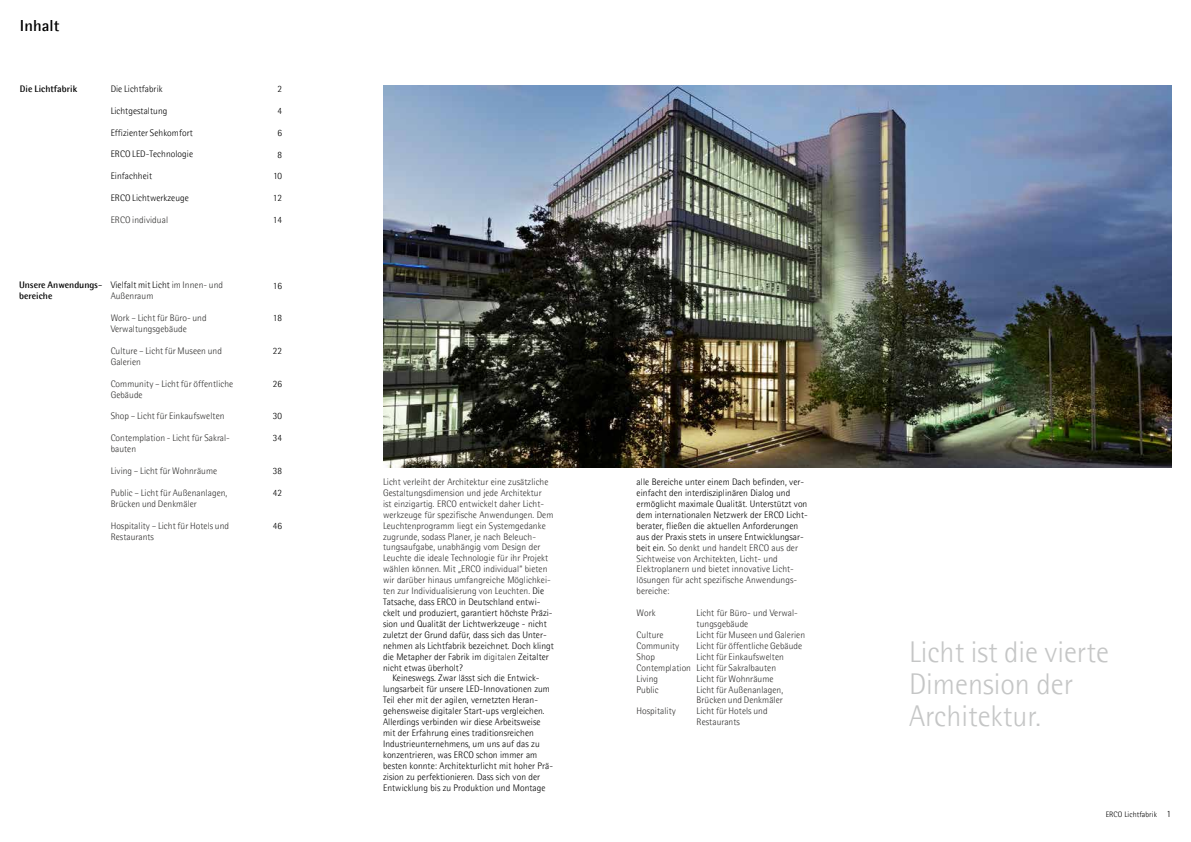
<style>
.page{position:relative;width:1191px;height:842px;background:#fff}
.page>*{position:absolute;margin:0;border:0;box-sizing:border-box;transform-origin:0 0}
.t1{font:300 30px/32px "Rotis Semi Sans Std";color:#c5c6c6}
.t2{font:700 16px "Rotis Semi Sans Std";letter-spacing:.005em;color:#000}
.t3{font:300 9.5px/10.9px "Rotis Semi Sans Std";letter-spacing:.005em;color:#31302f}
.t4{font:300 9.5px/10.9px "Rotis Semi Sans Std";letter-spacing:.005em;color:#000}
.t5{font:700 9.5px/10.9px "Rotis Semi Sans Std";letter-spacing:.005em;color:#000}
.t6{font:300 8px "Rotis Semi Sans Std";letter-spacing:.005em;color:#000}
.s1{color:#000}
.s2{color:#31302f}
.s3{font-size:9.5px}
</style>
<div class="page">
<img style="left:383px;top:85px;width:788px;height:382px">
<h2 class="t2" style="left:20px;top:16px;width:41px">Inhalt</h2>
<p class="t5" style="left:20px;top:83px;width:59px">Die Lichtfabrik</p>
<p class="t4" style="left:111px;top:83px;width:54px">Die Lichtfabrik</p>
<p class="t4" style="left:111px;top:105px;width:58px">Lichtgestaltung</p>
<p class="t4" style="left:111px;top:127px;width:84px">Effizienter Sehkomfort</p>
<p class="t4" style="left:111px;top:149px;width:84px">ERCO LED-Technologie</p>
<p class="t4" style="left:111px;top:171px;width:43px">Einfachheit</p>
<p class="t4" style="left:111px;top:193px;width:80px">ERCO Lichtwerkzeuge</p>
<p class="t3" style="left:111px;top:214px;width:59px">ERCO individual</p>
<p class="t5" style="left:19px;top:280px;width:85px">Unsere Anwendungs&shy;bereiche</p>
<p class="t3" style="left:111px;top:280px;width:114px"><span class="s1">Vielfalt mit Licht</span> im Innen- und<br>Außenraum</p>
<p class="t3" style="left:111px;top:313px;width:97px">Work – Licht für Büro- und<br>Verwaltungsgebäude</p>
<p class="t3" style="left:111px;top:345px;width:113px">Culture – Licht für Museen und<br>Galerien</p>
<p class="t3" style="left:111px;top:378px;width:124px">Community – Licht für öffentliche<br>Gebäude</p>
<p class="t3" style="left:111px;top:411px;width:115px">Shop – Licht für Einkaufswelten</p>
<p class="t3" style="left:111px;top:433px;width:121px">Contemplation - Licht für Sakral&shy;bauten</p>
<p class="t3" style="left:111px;top:465px;width:108px">Living – Licht für Wohnräume</p>
<p class="t3" style="left:111px;top:487px;width:118px">Public – Licht für Außenanlagen,<br>Brücken und Denkmäler</p>
<p class="t3" style="left:111px;top:520px;width:120px">Hospitality – Licht für Hotels und<br>Restaurants</p>
<p class="t4" style="left:277px;top:83px;width:6px">2</p>
<p class="t4" style="left:277px;top:105px;width:6px">4</p>
<p class="t4" style="left:277px;top:127px;width:6px">6</p>
<p class="t4" style="left:277px;top:149px;width:6px">8</p>
<p class="t4" style="left:273px;top:171px;width:10px">10</p>
<p class="t4" style="left:273px;top:193px;width:11px">12</p>
<p class="t4" style="left:273px;top:214px;width:11px">14</p>
<p class="t4" style="left:273px;top:280px;width:11px">16</p>
<p class="t4" style="left:273px;top:313px;width:11px">18</p>
<p class="t4" style="left:273px;top:345px;width:11px">22</p>
<p class="t4" style="left:273px;top:378px;width:11px">26</p>
<p class="t4" style="left:273px;top:411px;width:11px">30</p>
<p class="t4" style="left:273px;top:433px;width:11px">34</p>
<p class="t4" style="left:273px;top:465px;width:11px">38</p>
<p class="t4" style="left:273px;top:487px;width:11px">42</p>
<p class="t4" style="left:273px;top:520px;width:11px">46</p>
<p class="t3" style="left:383px;top:476px;width:172px">Licht verleiht der Architektur eine zusätzliche Gestaltungsdimension und jede Architektur<br>ist einzigartig. ERCO entwickelt daher Licht&shy;werkzeuge für spezifische Anwendungen. Dem Leuchtenprogramm liegt ein Systemgedanke zugrunde, sodass Planer, je nach Beleuch&shy;tungsaufgabe, unabhängig vom Design der Leuchte die ideale Technologie für ihr Projekt wählen können. Mit „ERCO individual“ bieten wir darüber hinaus umfangreiche Möglichkei&shy;ten zur Individualisierung von Leuchten. <span class="s1">Die Tatsache, dass ERCO in Deutschland entwi&shy;ckelt und produziert, garantiert höchste Präzi&shy;sion und Qualität der Lichtwerkzeuge - nicht zuletzt der Grund dafür, dass sich das Unter&shy;nehmen als Lichtfabrik bezeichnet. Doch klingt die Metapher der Fabrik im</span> digitalen <span class="s1">Zeitalter nicht etwas überholt?</span></p>
<p class="t4" style="left:383px;top:673px;width:172px;text-indent:9px">Keineswegs. Zwar lässt sich die Entwick&shy;lungsarbeit für unsere LED-Innovationen zum Teil eher mit der agilen, vernetzten Heran&shy;gehensweise digitaler Start-ups vergleichen.<br>Allerdings verbinden wir diese Arbeitsweise mit der Erfahrung eines traditionsreichen Industrieunternehmens, um uns auf das zu konzentrieren, was ERCO schon immer am besten konnte: Architekturlicht mit hoher Prä&shy;zision zu perfektionieren. Dass sich von der Entwicklung bis zu Produktion und Montage</p>
<p class="t4" style="left:636px;top:476px;width:173px">alle Bereiche unter einem Dach befinden, ver&shy;einfacht den interdisziplinären Dialog und ermöglicht maximale Qualität. Unterstützt von dem internationalen Netzwerk der ERCO Licht&shy;berater, fließen die aktuellen Anforderungen aus der Praxis stets in unsere Entwicklungsar&shy;beit ein. <span class="s2">So denkt und handelt ERCO aus der Sichtweise von Architekten, Licht- und Elektroplanern und bietet innovative Licht&shy;lösungen für acht spezifische Anwendungs&shy;bereiche:</span></p>
<p class="t3" style="left:636px;top:607px;width:20px">Work</p>
<p class="t3" style="left:696px;top:607px;width:103px">Licht für Büro- und Verwal&shy;tungsgebäude</p>
<p class="t3" style="left:636px;top:629px;width:28px">Culture</p>
<p class="t3" style="left:696px;top:629px;width:110px">Licht für Museen und Galerien</p>
<p class="t3" style="left:636px;top:640px;width:44px">Community</p>
<p class="t3" style="left:696px;top:640px;width:107px">Licht für öffentliche Gebäude</p>
<p class="t3" style="left:636px;top:651px;width:20px">Shop</p>
<p class="t3" style="left:636px;top:651px;width:149px;text-indent:60px">Licht für Einkaufswelten<br>Contemplation Licht für Sakralbauten<br>Living</p>
<p class="t3" style="left:696px;top:673px;width:78px">Licht für Wohnräume</p>
<p class="t3" style="left:636px;top:684px;width:24px">Public</p>
<p class="t3" style="left:696px;top:684px;width:88px">Licht für Außenanlagen,<br>Brücken und Denkmäler</p>
<p class="t3" style="left:636px;top:706px;width:41px">Hospitality</p>
<p class="t3" style="left:696px;top:706px;width:72px">Licht für Hotels und<br>Restaurants</p>
<h1 class="t1" style="left:909px;top:636px;width:201px">Licht ist die vierte<br>Dimension der<br>Architektur.</h1>
<p class="t6" style="left:1105px;top:809px;width:67px">ERCO Lichtfabrik <span class="s3">1</span></p>
</div>
